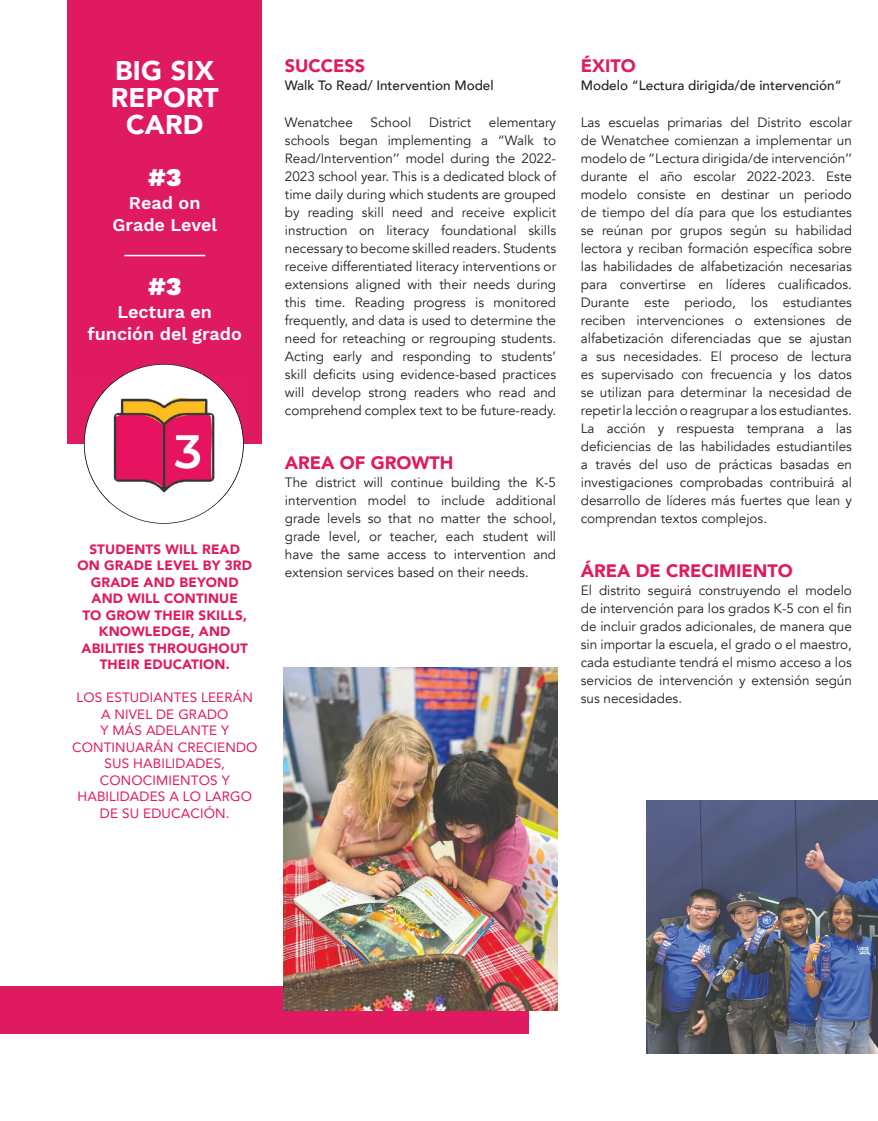
<style>
.page{position:relative;width:878px;height:1121px;background:#fff}
.page>*{position:absolute;margin:0;border:0;box-sizing:border-box;transform-origin:0 0}
.t1{font:900 27px/27px "Avenir";letter-spacing:.01em;color:#fff;text-align:center}
.t2{font:900 25.5px "Work Sans";color:#fff}
.t3{font:900 18px "Avenir";color:#e01a61}
.t4{font:600 18px/22.5px "Work Sans";color:#fff;text-align:center}
.t5{font:13.5px/18px "Avenir";color:#231f20;text-align:justify}
.t6{font:13.5px/16.5px "Avenir";letter-spacing:.01em;color:#e01a61;text-align:center}
.t7{font:900 13.5px/16.5px "Avenir";letter-spacing:.01em;color:#e01a61;text-align:center}
.t8{font:500 13.5px "Avenir";color:#231f20}
</style>
<div class="page">
<img style="left:646px;top:800px;width:232px;height:253px">
<div style="left:0;top:986px;width:529px;height:47px;background:#e01a61"></div>
<div style="left:68px;top:0;width:194px;height:444px;background:#e01a61"></div>
<svg style="left:109px;top:364px;width:110px;height:160px"></svg>
<img style="left:84px;top:375px;width:160px;height:127px">
<hr style="left:124px;top:255px;width:81px;height:1px;background:#fff">
<img style="left:283px;top:667px;width:274px;height:343px">
<h1 class="t1" style="left:111px;top:56px;width:109px">BIG SIX<br>REPORT<br>CARD</h1>
<h2 class="t2" style="left:148px;top:158px;width:35px">#3</h2>
<h3 class="t4" style="left:113px;top:191px;width:106px">Read on<br>Grade Level</h3>
<h2 class="t2" style="left:148px;top:267px;width:35px">#3</h2>
<h3 class="t4" style="left:87px;top:299px;width:156px">Lectura en función del grado</h3>
<p class="t7" style="left:77px;top:540px;width:176px">STUDENTS WILL READ<br>ON GRADE LEVEL BY 3RD<br>GRADE AND BEYOND<br>AND WILL CONTINUE<br>TO GROW THEIR SKILLS,<br>KNOWLEDGE, AND<br>ABILITIES THROUGHOUT<br>THEIR EDUCATION.</p>
<p class="t6" style="left:72px;top:689px;width:187px">LOS ESTUDIANTES LEERÁN<br>A NIVEL DE GRADO<br>Y MÁS ADELANTE Y<br>CONTINUARÁN CRECIENDO<br>SUS HABILIDADES,<br>CONOCIMIENTOS Y<br>HABILIDADES A LO LARGO<br>DE SU EDUCACIÓN.</p>
<h3 class="t3" style="left:285px;top:51px;width:82px">SUCCESS</h3>
<p class="t8" style="left:285px;top:74px;width:210px">Walk To Read/ Intervention Model</p>
<p class="t5" style="left:285px;top:113px;width:70px">Wenatchee</p>
<p class="t5" style="left:370px;top:113px;width:42px">School</p>
<p class="t5" style="left:429px;top:113px;width:44px">District</p>
<p class="t5" style="left:285px;top:113px;width:273px;text-indent:204px">elementary schools began implementing a “Walk to Read/Intervention’’ model during the 2022- 2023 school year. This is a dedicated block of time daily during which students are grouped by reading skill need and receive explicit instruction on literacy foundational skills necessary to become skilled readers. Students receive differentiated literacy interventions or extensions aligned with their needs during this time. Reading progress is monitored frequently, and data is used to determine the need for reteaching or regrouping students.<br>Acting early and responding to students’ skill deficits using evidence-based practices will develop strong readers who read and comprehend complex text to be future-ready.</p>
<h3 class="t3" style="left:285px;top:447px;width:170px">AREA OF GROWTH</h3>
<p class="t5" style="left:285px;top:473px;width:273px">The district will continue building the K-5 intervention model to include additional grade levels so that no matter the school, grade level, or teacher, each student will have the same access to intervention and extension services based on their needs.</p>
<h3 class="t3" style="left:580px;top:51px;width:56px">ÉXITO</h3>
<p class="t8" style="left:580px;top:74px;width:262px">Modelo “Lectura dirigida/de intervención”</p>
<p class="t5" style="left:580px;top:113px;width:273px">Las escuelas primarias del Distrito escolar de Wenatchee comienzan a implementar un modelo de “Lectura dirigida/de intervención’’ durante el año escolar 2022-2023. Este modelo consiste en destinar un periodo de tiempo del día para que los estudiantes se reúnan por grupos según su habilidad lectora y reciban formación específica sobre las habilidades de alfabetización necesarias para convertirse en líderes cualificados.<br>Durante este periodo, los estudiantes reciben intervenciones o extensiones de alfabetización diferenciadas que se ajustan a sus necesidades. El proceso de lectura es supervisado con frecuencia y los datos se utilizan para determinar la necesidad de repetir la lección o reagrupar a los estudiantes.<br>La acción y respuesta temprana a las deficiencias de las habilidades estudiantiles a través del uso de prácticas basadas en investigaciones comprobadas contribuirá al desarrollo de líderes más fuertes que lean y comprendan textos complejos.</p>
<h3 class="t3" style="left:580px;top:555px;width:213px">ÁREA DE CRECIMIENTO</h3>
<p class="t5" style="left:580px;top:581px;width:273px">El distrito seguirá construyendo el modelo de intervención para los grados K-5 con el fin de incluir grados adicionales, de manera que sin importar la escuela, el grado o el maestro, cada estudiante tendrá el mismo acceso a los servicios de intervención y extensión según sus necesidades.</p>
</div>
